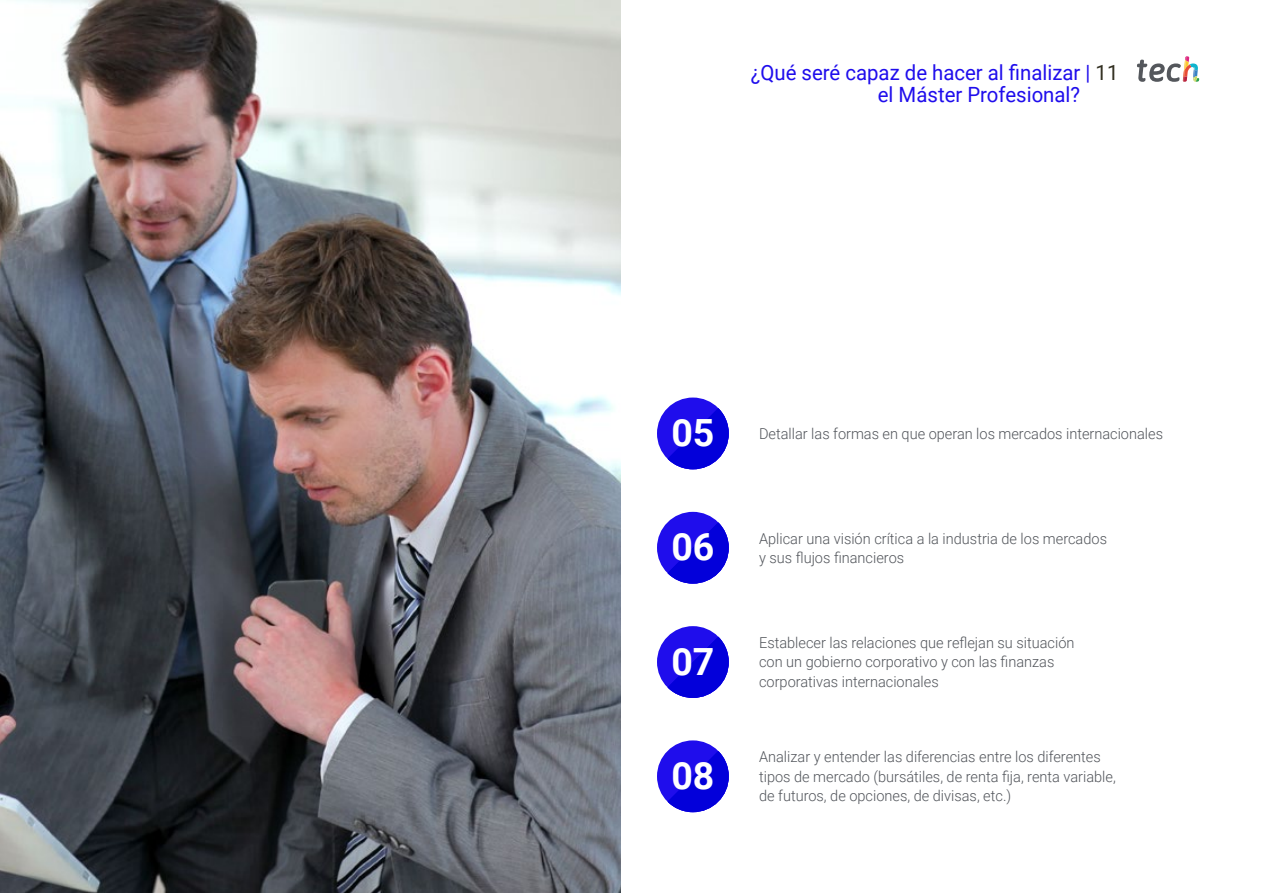
<style>
.page{position:relative;width:1263px;height:893px;background:#fff}
.page>*{position:absolute;margin:0;border:0;box-sizing:border-box;transform-origin:0 0}
.t1{font:700 37.5px "Roboto";color:#fff}
.t2{font:21px/22.5px "Roboto";color:#1f0dec}
.t3{font:300 15px/19.5px "Roboto";color:#52555b}
.s1{color:#312e20}
</style>
<div class="page">
<div style="left:657px;top:512px;width:72px;height:72px;background:#1f0dec;border-radius:50%"></div>
<svg style="left:667px;top:522px;width:62px;height:62px"></svg>
<div style="left:657px;top:740px;width:72px;height:72px;background:#1f0dec;border-radius:50%"></div>
<svg style="left:667px;top:751px;width:62px;height:61px"></svg>
<div style="left:657px;top:626px;width:72px;height:72px;background:#1f0dec;border-radius:50%"></div>
<svg style="left:667px;top:637px;width:62px;height:61px"></svg>
<div style="left:657px;top:398px;width:72px;height:71px;background:#1f0dec;border-radius:50%"></div>
<svg style="left:667px;top:408px;width:62px;height:61px"></svg>
<img style="left:0;top:0;width:621px;height:893px">
<svg style="left:1137px;top:56px;width:62px;height:26px"></svg>
<h2 class="t2" style="left:878px;top:60px;width:242px;text-indent:-127px">¿Qué seré capaz de hacer al finalizar | <span class="s1">11 </span>el Máster Profesional?</h2>
<h1 class="t1" style="left:671px;top:407px;width:45px">05</h1>
<p class="t3" style="left:759px;top:423px;width:405px">Detallar las formas en que operan los mercados internacionales</p>
<h1 class="t1" style="left:671px;top:521px;width:45px">06</h1>
<p class="t3" style="left:759px;top:528px;width:349px">Aplicar una visión crítica a la industria de los mercados y sus flujos financieros</p>
<h1 class="t1" style="left:671px;top:635px;width:45px">07</h1>
<p class="t3" style="left:759px;top:632px;width:317px">Establecer las relaciones que reflejan su situación con un gobierno corporativo y con las finanzas corporativas internacionales</p>
<h1 class="t1" style="left:671px;top:749px;width:45px">08</h1>
<p class="t3" style="left:759px;top:747px;width:358px">Analizar y entender las diferencias entre los diferentes tipos de mercado (bursátiles, de renta fija, renta variable, de futuros, de opciones, de divisas, etc.)</p>
</div>
